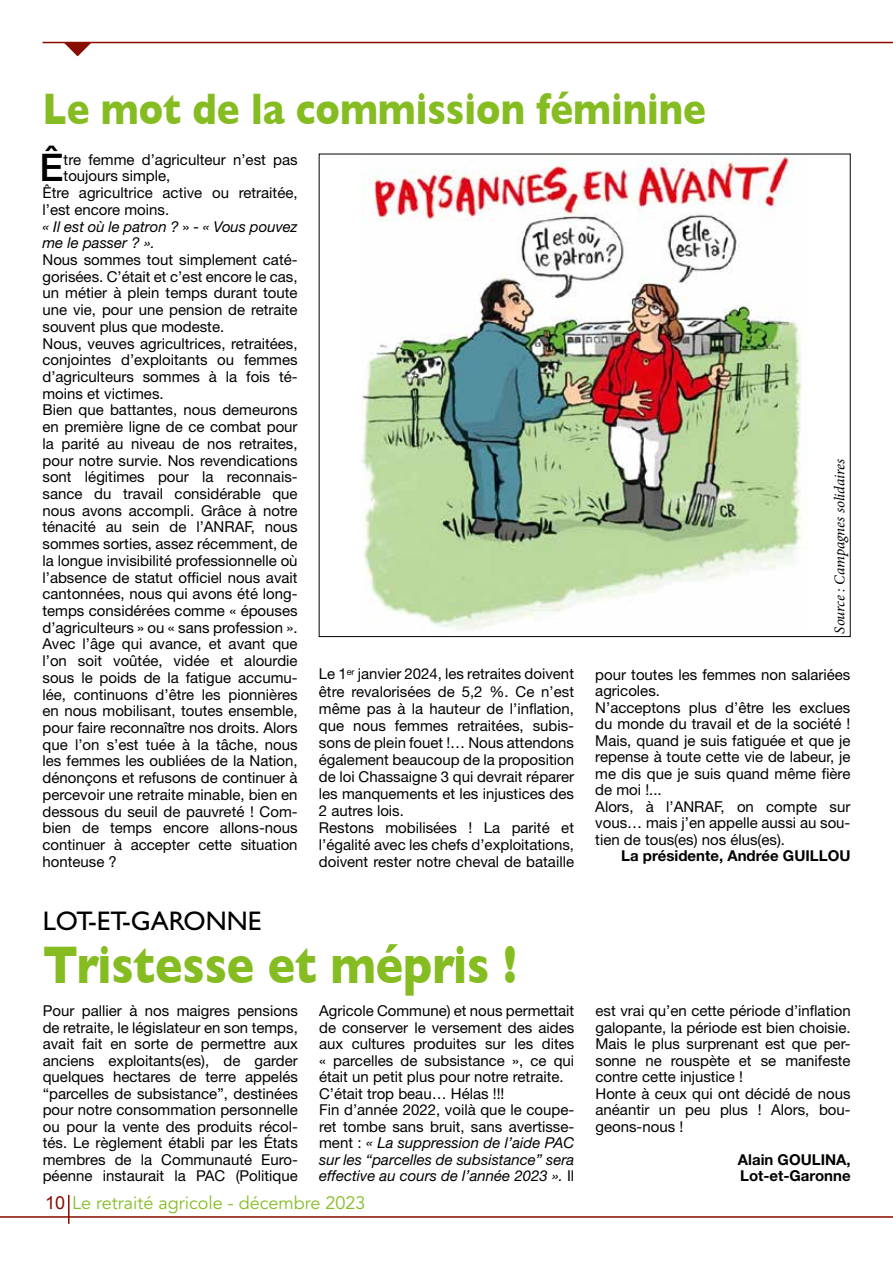
<style>
.page{position:relative;width:893px;height:1263px;background:#fff}
.page>*{position:absolute;margin:0;border:0;box-sizing:border-box;transform-origin:0 0}
.t1{font:700 54px "Gill Sans";color:#85bc22;scale:.85 1}
.t2{font:700 45px "Gill Sans";color:#85bc22;scale:.85 1}
.t3{font:500 38.1px "Helvetica Neue";color:#000}
.t4{font:27px "Gill Sans";color:#000}
.t5{font:18px "Avenir";color:#85bc22}
.t6{font:15px/16.5px "Helvetica Neue";color:#000}
.t7{font:700 15px/16.5px "Helvetica Neue";color:#000}
.t8{font:italic 15px "Helvetica Neue";color:#000}
.t9{font:italic 15px "Minion Pro";letter-spacing:-.01em;color:#000}
.s1{font-style:normal}
.s2{font-style:italic}
.s3{font-family:"Arial";color:#890c00}
</style>
<div class="page">
<hr style="left:43px;top:42px;width:850px;height:1px;background:#890c00">
<hr style="left:0;top:1216px;width:893px;height:2px;background:#890c00">
<svg style="left:64px;top:43px;width:27px;height:13px"></svg>
<hr style="left:68px;top:1195px;width:2px;height:29px;background:#890c00">
<img style="left:361px;top:156px;width:442px;height:474px">
<h2 class="t2" style="left:43px;top:83px;width:782px">Le mot de la commission féminine</h2>
<h3 class="t3" style="left:40px;top:145px;width:26px">Ê</h3>
<p class="t6" style="left:64px;top:151px;width:236px">tre femme d’agriculteur n’est pas</p>
<p class="t6" style="left:64px;top:168px;width:108px">toujours simple,</p>
<p class="t6" style="left:43px;top:184px;width:257px">Être agricultrice active ou retraitée,</p>
<p class="t6" style="left:43px;top:201px;width:128px">l’est encore moins.</p>
<p class="t8" style="left:43px;top:217px;width:257px">« Il est où le patron ? <span class="s1">» -</span> « Vous pouvez</p>
<p class="t8" style="left:43px;top:234px;width:114px">me le passer ? ».</p>
<p class="t6" style="left:43px;top:251px;width:257px">Nous sommes tout simplement caté&shy;gorisées. C’était et c’est encore le cas, un métier à plein temps durant toute une vie, pour une pension de retraite souvent plus que modeste.<br>Nous, veuves agricultrices, retraitées, conjointes d’exploitants ou femmes d’agriculteurs sommes à la fois té&shy;moins et victimes.<br>Bien que battantes, nous demeurons en première ligne de ce combat pour la parité au niveau de nos retraites, pour notre survie. Nos revendications sont légitimes pour la reconnais&shy;sance du travail considérable que nous avons accompli. Grâce à notre ténacité au sein de l’ANRAF, nous sommes sorties, assez récemment, de la longue invisibilité professionnelle où l’absence de statut officiel nous avait cantonnées, nous qui avons été long&shy;temps considérées comme « épouses d’agriculteurs » ou « sans profession ».<br>Avec l’âge qui avance, et avant que l’on soit voûtée, vidée et alourdie sous le poids de la fatigue accumu&shy;lée, continuons d’être les pionnières en nous mobilisant, toutes ensemble, pour faire reconnaître nos droits. Alors que l’on s’est tuée à la tâche, nous les femmes les oubliées de la Nation, dénonçons et refusons de continuer à percevoir une retraite minable, bien en dessous du seuil de pauvreté ! Com&shy;bien de temps encore allons-nous continuer à accepter cette situation honteuse ?</p>
<p class="t9" style="left:829px;top:634px;width:176px;rotate:-90deg">Source : Campagnes solidaires</p>
<p class="t6" style="left:319px;top:665px;width:257px;line-height:17.1px">Le 1<sup>er</sup> janvier 2024, les retraites doivent être revalorisées de 5,2 %. Ce n’est même pas à la hauteur de l’inflation, que nous femmes retraitées, subis&shy;sons de plein fouet !… Nous attendons également beaucoup de la proposition de loi Chassaigne 3 qui devrait réparer les manquements et les injustices des 2 autres lois.<br>Restons mobilisées ! La parité et l’égalité avec les chefs d’exploitations, doivent rester notre cheval de bataille</p>
<p class="t6" style="left:595px;top:666px;width:257px">pour toutes les femmes non salariées agricoles.<br>N’acceptons plus d’être les exclues du monde du travail et de la société !<br>Mais, quand je suis fatiguée et que je repense à toute cette vie de labeur, je me dis que je suis quand même fière de moi !...<br>Alors, à l’ANRAF, on compte sur vous… mais j’en appelle aussi au sou&shy;tien de tous(es) nos élus(es).</p>
<p class="t7" style="left:621px;top:847px;width:231px">La présidente, Andrée GUILLOU</p>
<h3 class="t4" style="left:43px;top:906px;width:220px">LOT-ET-GARONNE</h3>
<h1 class="t1" style="left:43px;top:933px;width:559px">Tristesse et mépris !</h1>
<p class="t6" style="left:43px;top:1002px;width:257px;text-align:justify">Pour pallier à nos maigres pensions de retraite, le législateur en son temps, avait fait en sorte de permettre aux anciens exploitants(es), de garder quelques hectares de terre appelés “parcelles de subsistance”, destinées pour notre consommation personnelle ou pour la vente des produits récol&shy;tés. Le règlement établi par les États membres de la Communauté Euro&shy;péenne instaurait la PAC (Politique</p>
<p class="t6" style="left:319px;top:1002px;width:257px">Agricole Commune) et nous permettait de conserver le versement des aides aux cultures produites sur les dites « parcelles de subsistance », ce qui était un petit plus pour notre retraite.<br>C’était trop beau… Hélas !!!<br>Fin d’année 2022, voilà que le coupe&shy;ret tombe sans bruit, sans avertisse&shy;ment : <span class="s2">« La suppression de l’aide PAC sur les “parcelles de subsistance” sera effective au cours de l’année 2023 ».</span> Il</p>
<p class="t6" style="left:595px;top:1002px;width:257px">est vrai qu’en cette période d’inflation galopante, la période est bien choisie.<br>Mais le plus surprenant est que per&shy;sonne ne rouspète et se manifeste contre cette injustice !<br>Honte à ceux qui ont décidé de nous anéantir un peu plus ! Alors, bou&shy;geons-nous !</p>
<p class="t7" style="left:738px;top:1150px;width:114px">Alain GOULINA,<br>Lot-et-Garonne</p>
<p class="t5" style="left:45px;top:1193px;width:322px"><span class="s3">10</span> Le retraité agricole - décembre 2023</p>
</div>
